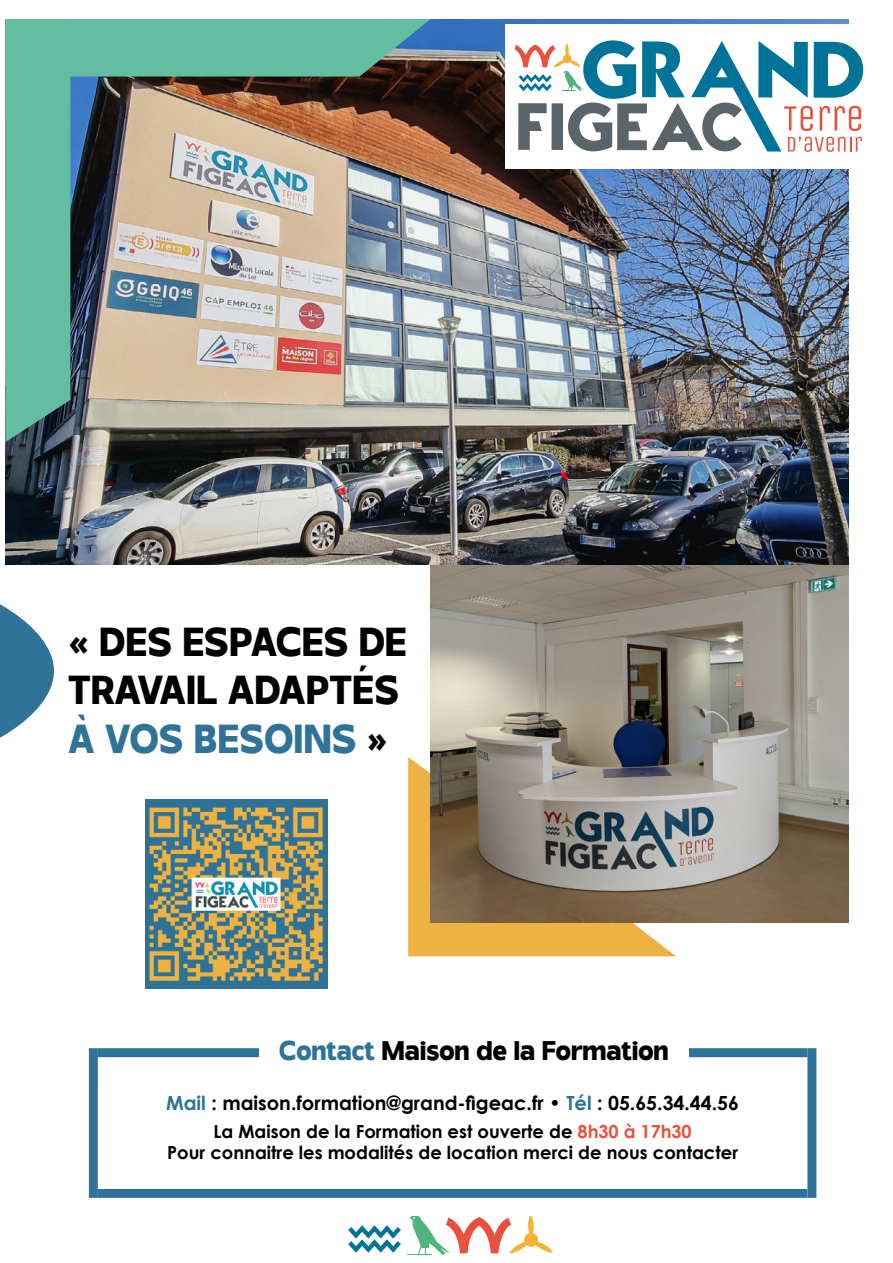
<style>
.page{position:relative;width:893px;height:1263px;background:#fff}
.page>*{position:absolute;margin:0;border:0;box-sizing:border-box;transform-origin:0 0}
.t1{font:800 40.5px/48.6px "Invisible";color:#000}
.t2{font:800 27px "Invisible";color:#000}
.t3{font:700 19.5px "Century Gothic";color:#000}
.t4{font:700 18px/21.6px "Century Gothic";color:#000;text-align:center}
.s1{color:#307398}
.s2{color:#ea503d}
</style>
<div class="page">
<svg style="left:408px;top:757px;width:268px;height:199px;background:#edb650"></svg>
<img style="left:431px;top:564px;width:417px;height:359px">
<img style="left:5px;top:19px;width:843px;height:545px">
<svg style="left:0;top:604px;width:54px;height:134px"></svg>
<img style="left:5px;top:19px;width:426px;height:423px">
<div style="left:505px;top:24px;width:374px;height:145px;background:#fff"></div>
<svg style="left:514px;top:40px;width:349px;height:112px"></svg>
<div style="left:89px;top:1048px;width:9px;height:150px;background:#307398"></div>
<div style="left:98px;top:1189px;width:709px;height:9px;background:#307398"></div>
<div style="left:807px;top:1048px;width:9px;height:150px;background:#307398"></div>
<div style="left:98px;top:1048px;width:709px;height:9px;background:#307398"></div>
<img style="left:145px;top:799px;width:182px;height:189px">
<div style="left:259px;top:1030px;width:430px;height:45px;background:#fff"></div>
<svg style="left:348px;top:1225px;width:53px;height:28px"></svg>
<svg style="left:407px;top:1216px;width:146px;height:39px"></svg>
<h1 class="t1" style="left:68px;top:617px;width:340px">« DES ESPACES DE<br>TRAVAIL ADAPTÉS<br><span class="s1">À VOS BESOINS</span> »</h1>
<h2 class="t2" style="left:279px;top:1034px;width:391px"><span class="s1">Contact</span> Maison de la Formation</h2>
<p class="t3" style="left:166px;top:1088px;width:574px"><span class="s1">Mail</span> : maison.formation@grand-figeac.fr • <span class="s1">Tél</span> : 05.65.34.44.56</p>
<p class="t4" style="left:167px;top:1121px;width:572px">La Maison de la Formation est ouverte de <span class="s2">8h30 à 17h30<br></span>Pour connaitre les modalités de location merci de nous contacter</p>
</div>
